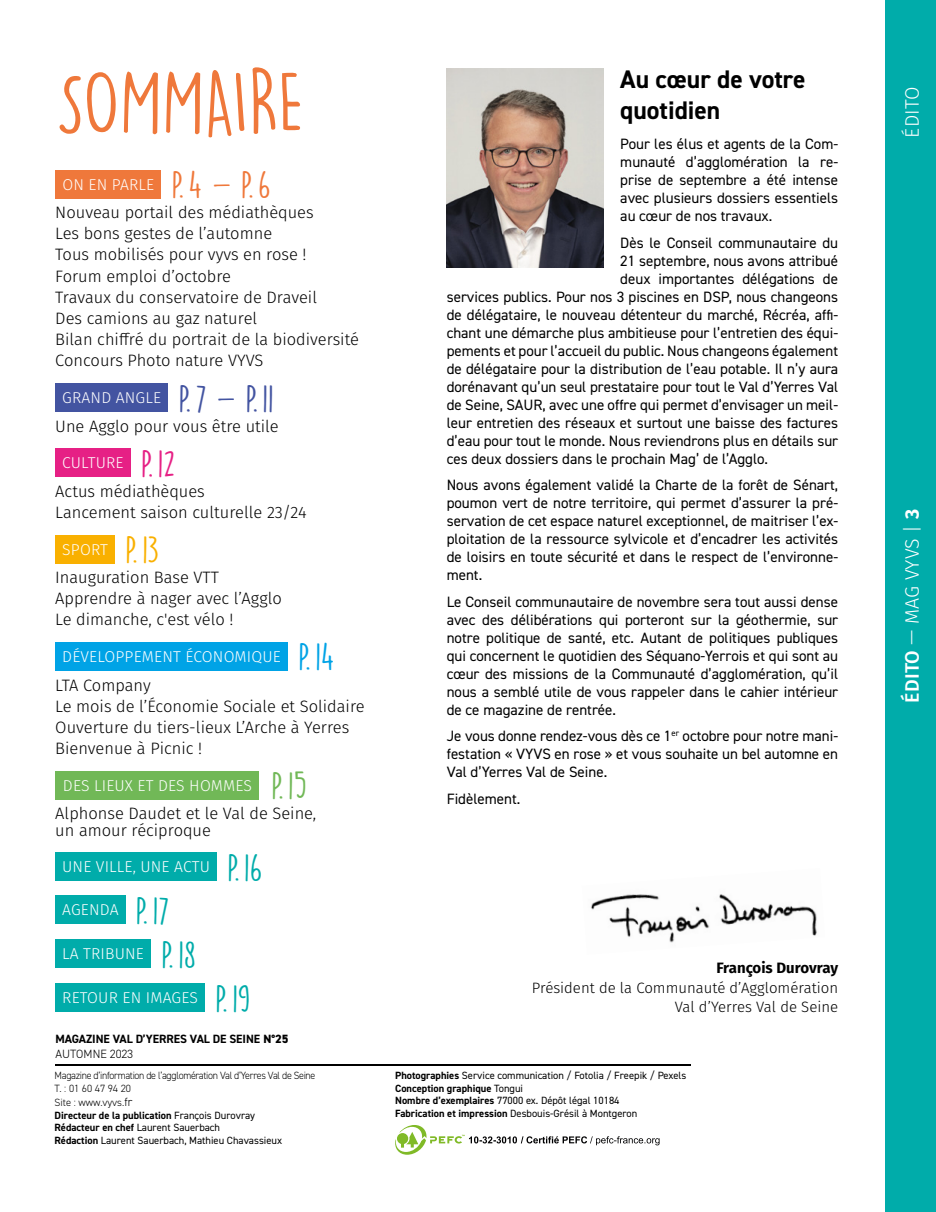
<style>
.page{position:relative;width:936px;height:1212px;background:#fff}
.page>*{position:absolute;margin:0;border:0;box-sizing:border-box;transform-origin:0 0}
.Titre_plus_petit{font:82.05px "DK Lemon Yellow Sun";color:#ef783b}
.Titre_plus_petit-2{font:33.15px "DK Lemon Yellow Sun";color:#00acaa}
.Titre_plus_petit-3{font:33.15px "DK Lemon Yellow Sun";color:#4354a1}
.Titre_plus_petit-4{font:33.15px "DK Lemon Yellow Sun";color:#ef783b}
.Titre_plus_petit-5{font:33.15px "DK Lemon Yellow Sun";color:#e62085}
.Titre_plus_petit-6{font:33.15px "DK Lemon Yellow Sun";color:#f9b000}
.Titre_plus_petit-7{font:33.15px "DK Lemon Yellow Sun";color:#00a3e6}
.Titre_plus_petit-8{font:33.15px "DK Lemon Yellow Sun";color:#71b857}
.Titre_Édito{font:700 25.5px/30.6px "DIN2014";color:#000}
.Style_de_paragraphe_3{font:300 19.5px "Fira Sans";letter-spacing:.01em;color:#fff}
.Titre_plus_petit-9{font:300 16.5px/16.5px "Fira Sans";color:#000}
.Style_de_paragraphe_3-2{font:300 15.75px "Fira Sans";letter-spacing:.01em;color:#fff}
.Texte{font:15px/18px "DIN2014";color:#000;text-align:justify}
.t1{font:300 15px "Fira Sans";color:#000}
.t2{font:700 15px "Fira Sans";letter-spacing:-.005em;color:#000}
.t3{font:700 12px/14.4px "DIN2014";letter-spacing:-.005em;color:#000}
.t4{font:10.5px "DIN2014";color:#000}
.t5{font:700 10.5px "DIN2014";color:#000}
.t6{font:300 10.5px "DIN2014";letter-spacing:-.03em;color:#000;scale:.95 1}
.t7{font:300 10.5px "DIN2014";color:#000}
.t8{font:300 10.5px "DIN2014";letter-spacing:-.03em;color:#000}
.s1{font-weight:800}
.s2{font-weight:300}
.s3{font-size:12px}
.s4{font-weight:400}
.s5{font-weight:700}
.s6{font-weight:500}
</style>
<div class="page">
<div style="left:885px;top:0;width:50px;height:1212px;background:#00acaa"></div>
<img style="left:591px;top:894px;width:226px;height:49px">
<img style="left:446px;top:68px;width:157px;height:200px">
<hr style="left:55px;top:1064px;width:635px;height:2px;background:#000">
<div style="left:55px;top:853px;width:162px;height:28px;background:#00acaa"></div>
<div style="left:55px;top:895px;width:71px;height:29px;background:#00acaa"></div>
<div style="left:55px;top:939px;width:96px;height:29px;background:#00acaa"></div>
<div style="left:55px;top:984px;width:150px;height:28px;background:#00acaa"></div>
<div style="left:55px;top:170px;width:106px;height:28px;background:#ef783b"></div>
<div style="left:55px;top:383px;width:113px;height:29px;background:#4354a1"></div>
<div style="left:55px;top:449px;width:75px;height:28px;background:#e62085"></div>
<div style="left:55px;top:535px;width:60px;height:28px;background:#f9b000"></div>
<div style="left:55px;top:642px;width:233px;height:29px;background:#00a3e6"></div>
<div style="left:55px;top:771px;width:204px;height:28px;background:#71b857"></div>
<svg style="left:395px;top:1125px;width:264px;height:30px"></svg>
<p class="Titre_plus_petit" style="left:55px;top:53px;width:250px">SOMMAIRE</p>
<p class="Style_de_paragraphe_3-2" style="left:62px;top:173px;width:93px">ON EN PARLE</p>
<p class="Titre_plus_petit-4" style="left:172px;top:164px;width:101px">P. 4 - P.6</p>
<p class="Titre_plus_petit-9" style="left:55px;top:204px;width:260px">Nouveau portail des médiathèques</p>
<p class="Titre_plus_petit-9" style="left:55px;top:225px;width:218px">Les bons gestes de l’automne</p>
<p class="Titre_plus_petit-9" style="left:55px;top:246px;width:253px">Tous mobilisés pour vyvs en rose !</p>
<p class="Titre_plus_petit-9" style="left:55px;top:268px;width:177px">Forum emploi d’octobre</p>
<p class="Titre_plus_petit-9" style="left:55px;top:289px;width:263px">Travaux du conservatoire de Draveil</p>
<p class="Titre_plus_petit-9" style="left:55px;top:310px;width:203px">Des camions au gaz naturel</p>
<p class="Titre_plus_petit-9" style="left:55px;top:331px;width:305px">Bilan chiffré du portrait de la biodiversité</p>
<p class="Titre_plus_petit-9" style="left:55px;top:352px;width:209px">Concours Photo nature VYVS</p>
<p class="Style_de_paragraphe_3-2" style="left:62px;top:386px;width:100px">GRAND ANGLE</p>
<p class="Titre_plus_petit-3" style="left:179px;top:378px;width:96px">P.7 - P. 11</p>
<p class="Titre_plus_petit-9" style="left:55px;top:417px;width:225px">Une Agglo pour vous être utile</p>
<p class="Style_de_paragraphe_3-2" style="left:62px;top:451px;width:63px">CULTURE</p>
<p class="Titre_plus_petit-5" style="left:141px;top:443px;width:36px">P. 12</p>
<p class="Titre_plus_petit-9" style="left:55px;top:483px;width:151px">Actus médiathèques</p>
<p class="Titre_plus_petit-9" style="left:55px;top:504px;width:253px">Lancement saison culturelle 23/24</p>
<p class="Style_de_paragraphe_3-2" style="left:62px;top:538px;width:47px">SPORT</p>
<p class="Titre_plus_petit-6" style="left:126px;top:529px;width:35px">P. 13</p>
<p class="Titre_plus_petit-9" style="left:55px;top:569px;width:165px">Inauguration Base VTT</p>
<p class="Titre_plus_petit-9" style="left:55px;top:590px;width:228px">Apprendre à nager avec l’Agglo</p>
<p class="Titre_plus_petit-9" style="left:55px;top:611px;width:180px">Le dimanche, c'est vélo !</p>
<p class="Style_de_paragraphe_3-2" style="left:62px;top:645px;width:220px">DÉVELOPPEMENT ÉCONOMIQUE</p>
<p class="Titre_plus_petit-7" style="left:298px;top:637px;width:38px">P. 14</p>
<p class="Titre_plus_petit-9" style="left:55px;top:676px;width:97px">LTA Company</p>
<p class="Titre_plus_petit-9" style="left:55px;top:698px;width:311px">Le mois de l’Économie Sociale et Solidaire</p>
<p class="Titre_plus_petit-9" style="left:55px;top:719px;width:295px">Ouverture du tiers-lieux L’Arche à Yerres</p>
<p class="Titre_plus_petit-9" style="left:55px;top:740px;width:148px">Bienvenue à Picnic !</p>
<p class="Style_de_paragraphe_3-2" style="left:63px;top:774px;width:190px">DES LIEUX ET DES HOMMES</p>
<p class="Titre_plus_petit-8" style="left:271px;top:765px;width:37px">P. 15</p>
<p class="Titre_plus_petit-9" style="left:55px;top:805px;width:262px">Alphonse Daudet et le Val de Seine, un amour réciproque</p>
<p class="Style_de_paragraphe_3-2" style="left:62px;top:855px;width:149px">UNE VILLE, UNE ACTU</p>
<p class="Style_de_paragraphe_3-2" style="left:62px;top:898px;width:58px">AGENDA</p>
<p class="Style_de_paragraphe_3-2" style="left:62px;top:942px;width:83px">LA TRIBUNE</p>
<p class="Titre_plus_petit-2" style="left:136px;top:890px;width:35px">P. 17</p>
<p class="Titre_plus_petit-2" style="left:161px;top:934px;width:36px">P. 18</p>
<p class="Style_de_paragraphe_3-2" style="left:62px;top:986px;width:137px">RETOUR EN IMAGES</p>
<p class="Titre_plus_petit-2" style="left:227px;top:847px;width:37px">P. 16</p>
<p class="Titre_plus_petit-2" style="left:215px;top:978px;width:36px">P. 19</p>
<p class="t3" style="left:55px;top:1032px;width:234px">MAGAZINE VAL D’YERRES VAL DE SEINE <span class="s1">N°25<br></span><span class="s2">AUTOMNE 2023</span></p>
<p class="t6" style="left:55px;top:1069px;width:276px">Magazine d’information de l’agglomération Val d’Yerres Val de Seine</p>
<p class="t8" style="left:55px;top:1082px;width:78px">T. : 01 60 47 94 20</p>
<p class="t7" style="left:55px;top:1096px;width:79px">Site : www.vyvs.<span class="s3">fr</span></p>
<p class="t5" style="left:55px;top:1108px;width:202px">Directeur de la publication <span class="s4">François Durovray</span></p>
<p class="t4" style="left:55px;top:1121px;width:167px"><span class="s5">Rédacteur en chef</span> Laurent Sauerbach</p>
<p class="t4" style="left:55px;top:1134px;width:229px"><span class="s5">Rédaction</span> Laurent Sauerbach, Mathieu Chavassieux</p>
<p class="Titre_Édito" style="left:620px;top:64px;width:187px">Au cœur de votre quotidien</p>
<p class="Texte" style="left:620px;top:135px;width:219px">Pour les élus et agents de la Com&shy;munauté d’agglomération la re&shy;prise de septembre a été intense avec plusieurs dossiers essentiels au cœur de nos travaux.</p>
<p class="Texte" style="left:620px;top:233px;width:219px">Dès le Conseil communautaire du</p>
<p class="Texte" style="left:620px;top:251px;width:219px">21 septembre, nous avons attribué</p>
<p class="Texte" style="left:620px;top:269px;width:219px">deux importantes délégations de</p>
<p class="Texte" style="left:446px;top:287px;width:393px">services publics. Pour nos 3 piscines en DSP, nous changeons</p>
<p class="Texte" style="left:446px;top:305px;width:393px">de délégataire, le nouveau détenteur du marché, Récréa, affi-</p>
<p class="Texte" style="left:446px;top:323px;width:393px">chant une démarche plus ambitieuse pour l’entretien des équi-</p>
<p class="Texte" style="left:446px;top:341px;width:393px">pements et pour l’accueil du public. Nous changeons également</p>
<p class="Texte" style="left:446px;top:359px;width:393px">de délégataire pour la distribution de l’eau potable. Il n’y aura</p>
<p class="Texte" style="left:446px;top:377px;width:393px">dorénavant qu’un seul prestataire pour tout le Val d’Yerres Val</p>
<p class="Texte" style="left:446px;top:395px;width:393px">de Seine, SAUR, avec une offre qui permet d’envisager un meil-</p>
<p class="Texte" style="left:446px;top:413px;width:393px">leur entretien des réseaux et surtout une baisse des factures</p>
<p class="Texte" style="left:446px;top:431px;width:393px">d’eau pour tout le monde. Nous reviendrons plus en détails sur</p>
<p class="Texte" style="left:446px;top:449px;width:323px">ces deux dossiers dans le prochain Mag’ de l’Agglo.</p>
<p class="Texte" style="left:446px;top:476px;width:393px">Nous avons également validé la Charte de la forêt de Sénart, poumon vert de notre territoire, qui permet d’assurer la pré&shy;servation de cet espace naturel exceptionnel, de maitriser l’ex&shy;ploitation de la ressource sylvicole et d’encadrer les activités de loisirs en toute sécurité et dans le respect de l’environne&shy;ment.</p>
<p class="Texte" style="left:446px;top:592px;width:393px">Le Conseil communautaire de novembre sera tout aussi dense avec des délibérations qui porteront sur la géothermie, sur notre politique de santé, etc. Autant de politiques publiques qui concernent le quotidien des Séquano-Yerrois et qui sont au cœur des missions de la Communauté d’agglomération, qu’il nous a semblé utile de vous rappeler dans le cahier intérieur de ce magazine de rentrée.</p>
<p class="Texte" style="left:446px;top:727px;width:393px">Je vous donne rendez-vous dès ce 1<sup>er</sup> octobre pour notre mani&shy;festation « VYVS en rose » et vous souhaite un bel automne en Val d’Yerres Val de Seine.</p>
<p class="Texte" style="left:446px;top:789px;width:75px">Fidèlement.</p>
<p class="t2" style="left:716px;top:955px;width:123px">François Durovray</p>
<p class="t1" style="left:531px;top:977px;width:308px">Président de la Communauté d’Agglomération</p>
<p class="t1" style="left:674px;top:996px;width:165px">Val d’Yerres Val de Seine</p>
<p class="t4" style="left:395px;top:1069px;width:292px"><span class="s5">Photographies</span> Service communication / Fotolia / Freepik / Pexels</p>
<p class="t5" style="left:395px;top:1081px;width:129px">Conception graphique <span class="s4">Tongui</span></p>
<p class="t4" style="left:395px;top:1094px;width:226px"><span class="s5">Nombre d’exemplaires</span> 77000 ex. Dépôt légal 10184</p>
<p class="t4" style="left:395px;top:1107px;width:244px"><span class="s5">Fabrication et impression</span> Desbouis-Grésil à Montgeron</p>
<p class="Style_de_paragraphe_3" style="left:898px;top:138px;width:53px;rotate:-90deg">ÉDITO</p>
<p class="Style_de_paragraphe_3" style="left:898px;top:703px;width:195px;rotate:-90deg"><span class="s6">ÉDITO</span> — MAG VYVS | <span class="s5">3</span></p>
</div>
